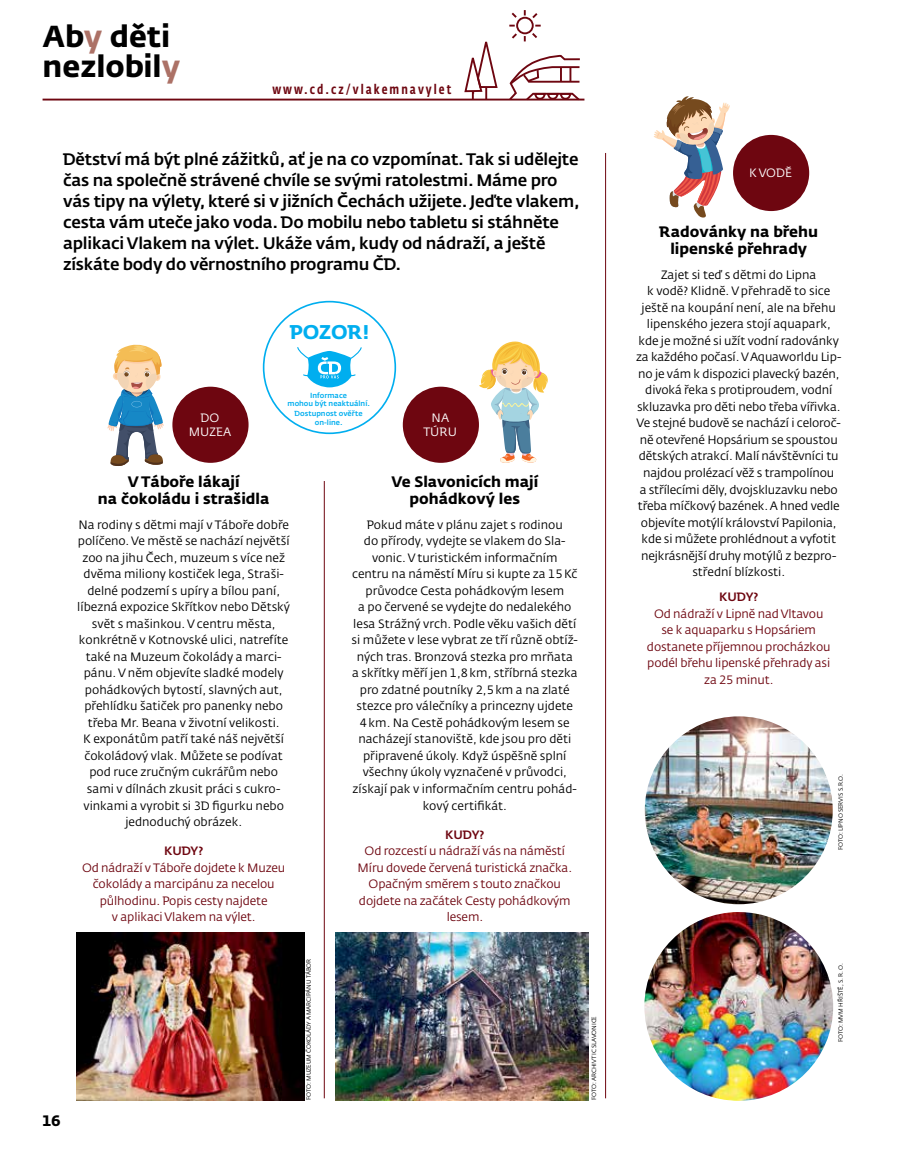
<style>
.page{position:relative;width:915px;height:1149px;background:#fff}
.page>*{position:absolute;margin:0;border:0;box-sizing:border-box;transform-origin:0 0}
.t1{font:700 30px/30px "CD Fedra";color:#000}
.t2{font:700 19.65px "CD Fedra";color:#00aeef}
.t3{font:500 16.5px/21px "CD Fedra";letter-spacing:-.015em;color:#000}
.t4{font:700 15px/16.5px "CD Fedra";color:#000;text-align:center}
.t5{font:500 13.5px "CD Fedra Cond Pro";letter-spacing:.15em;color:#6e0610}
.t6{font:12px/16.5px "CD Fedra";color:#000;text-align:center}
.t7{font:12px/16.5px "CD Fedra";letter-spacing:-.01em;color:#6e0610;text-align:center}
.t8{font:12px/13.5px "CD Fedra";color:#fff;text-align:center}
.t9{font:500 7.35px/8.7px "CD Fedra";color:#00aeef;text-align:center}
.t10{font:6px "CD Fedra";letter-spacing:-.01em;color:#000}
.s1{color:#ac7166}
.s2{font-weight:500}
</style>
<div class="page">
<img style="left:335px;top:932px;width:253px;height:167px">
<img style="left:77px;top:932px;width:227px;height:167px">
<hr style="left:605px;top:153px;width:1px;height:944px;background:#6e0610">
<hr style="left:324px;top:481px;width:1px;height:616px;background:#6e0610">
<div style="left:402px;top:386px;width:77px;height:76px;background:#6e0610;border-radius:50%"></div>
<div style="left:172px;top:386px;width:76px;height:76px;background:#6e0610;border-radius:50%"></div>
<img style="left:644px;top:716px;width:188px;height:188px;border-radius:94px">
<img style="left:644px;top:911px;width:188px;height:189px;border-radius:94px">
<div style="left:732px;top:135px;width:76px;height:76px;background:#6e0610;border-radius:50%"></div>
<svg style="left:107px;top:344px;width:57px;height:122px"></svg>
<svg style="left:479px;top:341px;width:69px;height:122px"></svg>
<svg style="left:654px;top:96px;width:75px;height:122px"></svg>
<svg style="left:297px;top:347px;width:64px;height:40px"></svg>
<hr style="left:43px;top:99px;width:541px;height:1px;background:#6e0610">
<svg style="left:463px;top:41px;width:35px;height:58px"></svg>
<svg style="left:507px;top:54px;width:74px;height:47px"></svg>
<svg style="left:509px;top:10px;width:31px;height:31px"></svg>
<p class="t1" style="left:43px;top:22px;width:139px">Ab<span class="s1">y</span> děti nezlobil<span class="s1">y</span></p>
<p class="t5" style="left:272px;top:82px;width:180px">www.cd.cz/vlakemnavylet</p>
<p class="t3" style="left:63px;top:148px;width:518px">Dětství má být plné zážitků, ať je na co vzpomínat. Tak si udělejte čas na společně strávené chvíle se svými ratolestmi. Máme pro vás tipy na výlety, které si v jižních Čechách užijete. Jeďte vlakem, cesta vám uteče jako voda. Do mobilu nebo tabletu si stáhněte aplikaci Vlakem na výlet. Ukáže vám, kudy od nádraží, a ještě získáte body do věrnostního programu ČD.</p>
<p class="t2" style="left:290px;top:320px;width:80px">POZOR!</p>
<p class="t4" style="left:43px;top:1111px;width:19px">16</p>
<p class="t8" style="left:189px;top:411px;width:44px">DO<br>MUZEA</p>
<p class="t9" style="left:287px;top:390px;width:84px">Informace<br>mohou být neaktuální.</p>
<p class="t9" style="left:294px;top:409px;width:69px">Dostupnost ověřte on-line.</p>
<p class="t8" style="left:423px;top:411px;width:35px">NA<br>TÚRU</p>
<p class="t4" style="left:98px;top:473px;width:173px">V Táboře lákají<br>na čokoládu i strašidla</p>
<p class="t6" style="left:77px;top:516px;width:214px">Na rodiny s dětmi mají v Táboře dobře políčeno. Ve městě se nachází největší zoo na jihu Čech, muzeum s více než dvěma miliony kostiček lega, Straši&shy;delné podzemí s upíry a bílou paní, líbezná expozice Skřítkov nebo Dětský svět s mašinkou. Vcentru města, konkrétně v Kotnovské ulici, natrefíte také na Muzeum čokolády a marci&shy;pánu. Vněm objevíte sladké modely pohádkových bytostí, slavných aut, přehlídku šatiček pro panenky nebo třeba Mr. Beana v životní velikosti.<br>K exponátům patří také náš největší čokoládový vlak. Můžete se podívat pod ruce zručným cukrářům nebo sami v dílnách zkusit práci s cukro&shy;vinkami a vyrobit si 3D figurku nebo jednoduchý obrázek.</p>
<p class="t7" style="left:82px;top:842px;width:205px"><span class="s2">KUDY?<br></span>Od nádraží v Táboře dojdete k Muzeu čokolády a marcipánu za necelou půlhodinu. Popis cesty najdete<br>v aplikaci Vlakem na výlet.</p>
<p class="t10" style="left:305px;top:1099px;width:143px;rotate:-90deg">FOTO: MUZEUM ČOKOLÁDY A MARCIPÁNU TÁBOR</p>
<p class="t4" style="left:391px;top:473px;width:148px">Ve Slavonicích mají pohádkový les</p>
<p class="t6" style="left:351px;top:516px;width:228px">Pokud máte v plánu zajet s rodinou<br>do přírody, vydejte se vlakem do Sla&shy;vonic. Vturistickém informačním<br>centru na náměstí Míru si kupte za 15Kč průvodce Cesta pohádkovým lesem<br>a po červené se vydejte do nedalekého lesa Strážný vrch. Podle věku vašich dětí si můžete v lese vybrat ze tří různě obtíž&shy;ných tras. Bronzová stezka pro mrňata<br>a skřítky měří jen 1,8km, stříbrná stezka pro zdatné poutníky 2,5km a na zlaté stezce pro válečníky a princezny ujdete 4km. Na Cestě pohádkovým lesem se nacházejí stanoviště, kde jsou pro děti připravené úkoly. Když úspěšně splní všechny úkoly vyznačené v průvodci, získají pak v informačním centru pohád&shy;kový certifikát.</p>
<p class="t7" style="left:357px;top:826px;width:216px"><span class="s2">KUDY?<br></span>Od rozcestí u nádraží vás na náměstí<br>Míru dovede červená turistická značka.<br>Opačným směrem s touto značkou dojdete na začátek Cesty pohádkovým lesem.</p>
<p class="t10" style="left:590px;top:1099px;width:85px;rotate:-90deg">FOTO: ARCHIV TIC SLAVONICE</p>
<p class="t8" style="left:748px;top:166px;width:44px">K VODĚ</p>
<p class="t4" style="left:659px;top:223px;width:160px">Radovánky na břehu lipenské přehrady</p>
<p class="t6" style="left:635px;top:266px;width:207px">Zajet si teď s dětmi do Lipna<br>k vodě? Klidně. Vpřehradě to sice ještě na koupání není, ale na břehu lipenského jezera stojí aquapark, kde je možné si užít vodní radovánky za každého počasí. VAquaworldu Lip&shy;no je vám k dispozici plavecký bazén, divoká řeka s protiproudem, vodní skluzavka pro děti nebo třeba vířivka.<br>Ve stejné budově se nachází i celoroč&shy;ně otevřené Hopsárium se spoustou dětských atrakcí. Malí návštěvníci tu najdou prolézací věž s trampolínou<br>a střílecími děly, dvojskluzavku nebo třeba míčkový bazének. A hned vedle objevíte motýlí království Papilonia, kde si můžete prohlédnout a vyfotit nejkrásnější druhy motýlů z bezpro&shy;střední blízkosti.</p>
<p class="t7" style="left:646px;top:588px;width:185px"><span class="s2">KUDY?<br></span>Od nádraží v Lipně nad Vltavou se k aquaparku s Hopsáriem dostanete příjemnou procházkou podél břehu lipenské přehrady asi za 25 minut.</p>
<p class="t10" style="left:836px;top:850px;width:78px;rotate:-90deg">FOTO: LIPNO SERVIS S.R.O.</p>
<p class="t10" style="left:836px;top:1041px;width:80px;rotate:-90deg">FOTO: MVM HŘIŠTĚ, S. R. O.</p>
</div>
